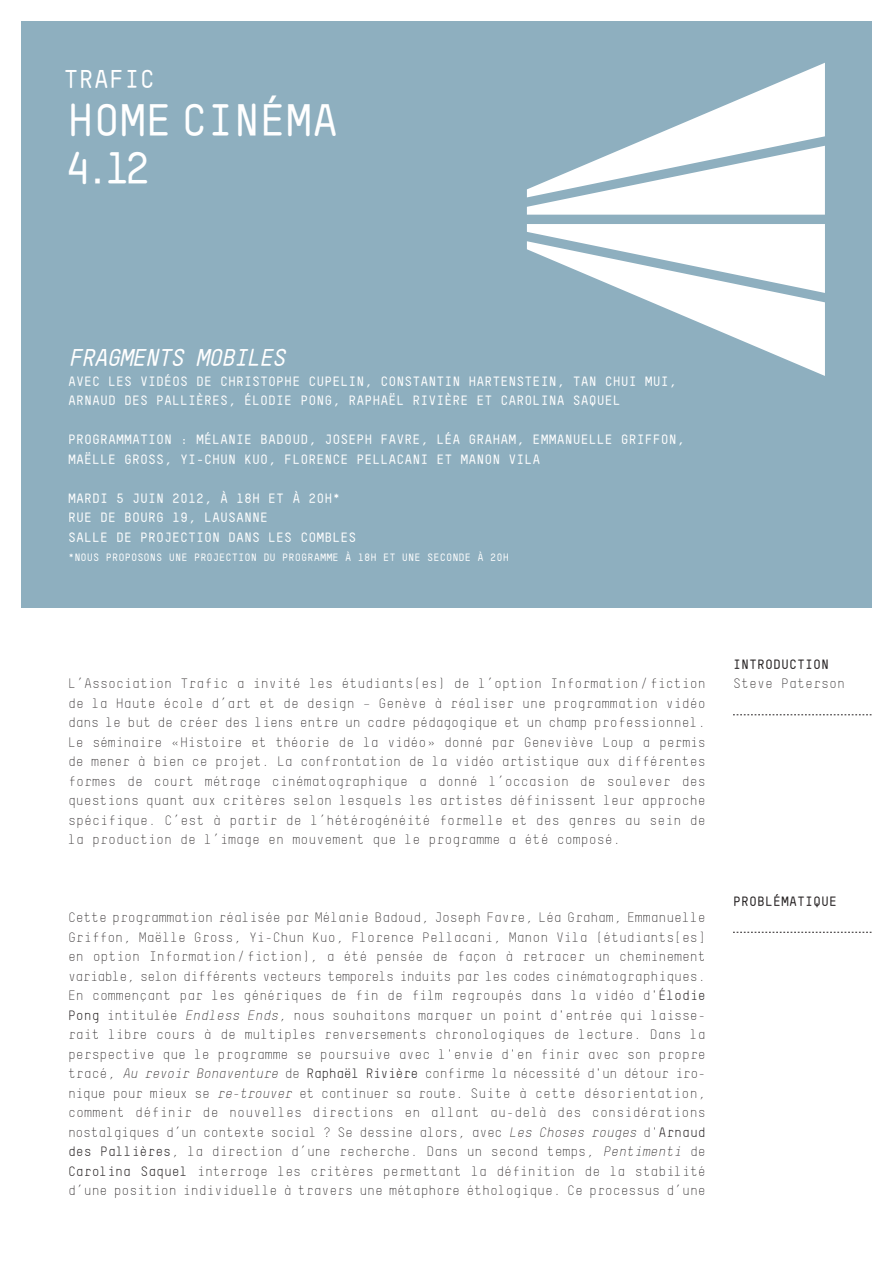
<style>
.page{position:relative;width:893px;height:1263px;background:#fff}
.page>*{position:absolute;margin:0;border:0;box-sizing:border-box;transform-origin:0 0}
.t1{font:700 45px "TSTAR Mono Round";letter-spacing:-.02em;color:#fff}
.titre{font:700 25.5px "TSTAR Mono Round";color:#fff}
.t2{font:italic 700 24px "TSTAR Mono Round";color:#fff}
.txt_courant{font:300 13.35px/19.5px "TSTAR Mono Round";color:#231f20;text-align:justify}
.sous-titre{font:700 13.35px "TSTAR Mono Round";color:#fff}
.sous-titre-2{font:700 13.35px "TSTAR Mono Round";color:#231f20}
.sous-titre-3{font:700 10.5px "TSTAR Mono Round";color:#fff}
.s1{font-weight:400}
.s2{font-style:italic}
</style>
<div class="page">
<div style="left:21px;top:21px;width:851px;height:587px;background:#8eafbf"></div>
<svg style="left:733px;top:714px;width:138px;height:1px"></svg>
<svg style="left:527px;top:63px;width:298px;height:152px"></svg>
<svg style="left:527px;top:224px;width:298px;height:152px"></svg>
<svg style="left:733px;top:932px;width:138px;height:1px"></svg>
<p class="titre" style="left:63px;top:64px;width:93px">TRAFIC</p>
<p class="t1" style="left:67px;top:93px;width:273px">HOME CINÉMA</p>
<p class="t1" style="left:64px;top:141px;width:89px">4.12</p>
<p class="t2" style="left:68px;top:343px;width:225px">FRAGMENTS MOBILES</p>
<p class="sous-titre" style="left:68px;top:373px;width:610px">AVEC LES VIDÉOS DE CHRISTOPHE CUPELIN, CONSTANTIN HARTENSTEIN, TAN CHUI MUI,</p>
<p class="sous-titre" style="left:68px;top:392px;width:554px">ARNAUD DES PALLIÈRES, ÉLODIE PONG, RAPHAËL RIVIÈRE ET CAROLINA SAQUEL</p>
<p class="sous-titre" style="left:68px;top:431px;width:618px">PROGRAMMATION : MÉLANIE BADOUD, JOSEPH FAVRE, LÉA GRAHAM, EMMANUELLE GRIFFON,</p>
<p class="sous-titre" style="left:68px;top:451px;width:474px">MAËLLE GROSS, YI-CHUN KUO, FLORENCE PELLACANI ET MANON VILA</p>
<p class="sous-titre" style="left:68px;top:490px;width:274px">MARDI 5 JUIN 2012, À 18H ET À 20H*</p>
<p class="sous-titre" style="left:68px;top:509px;width:202px">RUE DE BOURG 19, LAUSANNE</p>
<p class="sous-titre" style="left:68px;top:529px;width:290px">SALLE DE PROJECTION DANS LES COMBLES</p>
<p class="sous-titre-3" style="left:68px;top:551px;width:442px">*NOUS PROPOSONS UNE PROJECTION DU PROGRAMME À 18H ET UNE SECONDE À 20H</p>
<p class="sous-titre-2" style="left:733px;top:656px;width:98px">INTRODUCTION</p>
<p class="txt_courant" style="left:68px;top:673px;width:639px">L’Association Trafic a invité les étudiants(es) de l’option Information/fiction</p>
<p class="txt_courant" style="left:733px;top:673px;width:114px">Steve Paterson</p>
<p class="txt_courant" style="left:68px;top:693px;width:639px">de la Haute école d’art et de design – Genève à réaliser une programmation vidéo dans le but de créer des liens entre un cadre pédagogique et un champ professionnel.<br>Le séminaire «Histoire et théorie de la vidéo» donné par Geneviève Loup a permis de mener à bien ce projet. La confrontation de la vidéo artistique aux différentes formes de court métrage cinématographique a donné l’occasion de soulever des questions quant aux critères selon lesquels les artistes définissent leur approche spécifique. C’est à partir de l’hétérogénéité formelle et des genres au sein de la production de l’image en mouvement que le programme a été composé.</p>
<p class="txt_courant" style="left:68px;top:907px;width:639px">Cette programmation réalisée par Mélanie Badoud, Joseph Favre, Léa Graham, Emmanuelle Griffon, Maëlle Gross, Yi-Chun Kuo, Florence Pellacani, Manon Vila (étudiants[es] en option Information/fiction), a été pensée de façon à retracer un cheminement variable, selon différents vecteurs temporels induits par les codes cinématographiques.</p>
<p class="txt_courant" style="left:68px;top:985px;width:639px">En commençant par les génériques de fin de film regroupés dans la vidéo d'<span class="s1">Élodie Pong</span> intitulée <span class="s2">Endless Ends</span>, nous souhaitons marquer un point d'entrée qui laisse&shy;rait libre cours à de multiples renversements chronologiques de lecture. Dans la perspective que le programme se poursuive avec l'envie d'en finir avec son propre tracé, <span class="s2">Au revoir Bonaventure</span> de <span class="s1">Raphaël Rivière</span> confirme la nécessité d'un détour iro&shy;nique pour mieux se <span class="s2">re-trouver</span> et continuer sa route. Suite à cette désorientation, comment définir de nouvelles directions en allant au-delà des considérations nostalgiques d’un contexte social ? Se dessine alors, avec <span class="s2">Les Choses rouges</span> d'<span class="s1">Arnaud des Pallières</span>, la direction d’une recherche. Dans un second temps, <span class="s2">Pentimenti</span> de <span class="s1">Carolina Saquel</span> interroge les critères permettant la définition de la stabilité d’une position individuelle à travers une métaphore éthologique. Ce processus d’une</p>
<p class="sous-titre-2" style="left:733px;top:893px;width:106px">PROBLÉMATIQUE</p>
</div>
